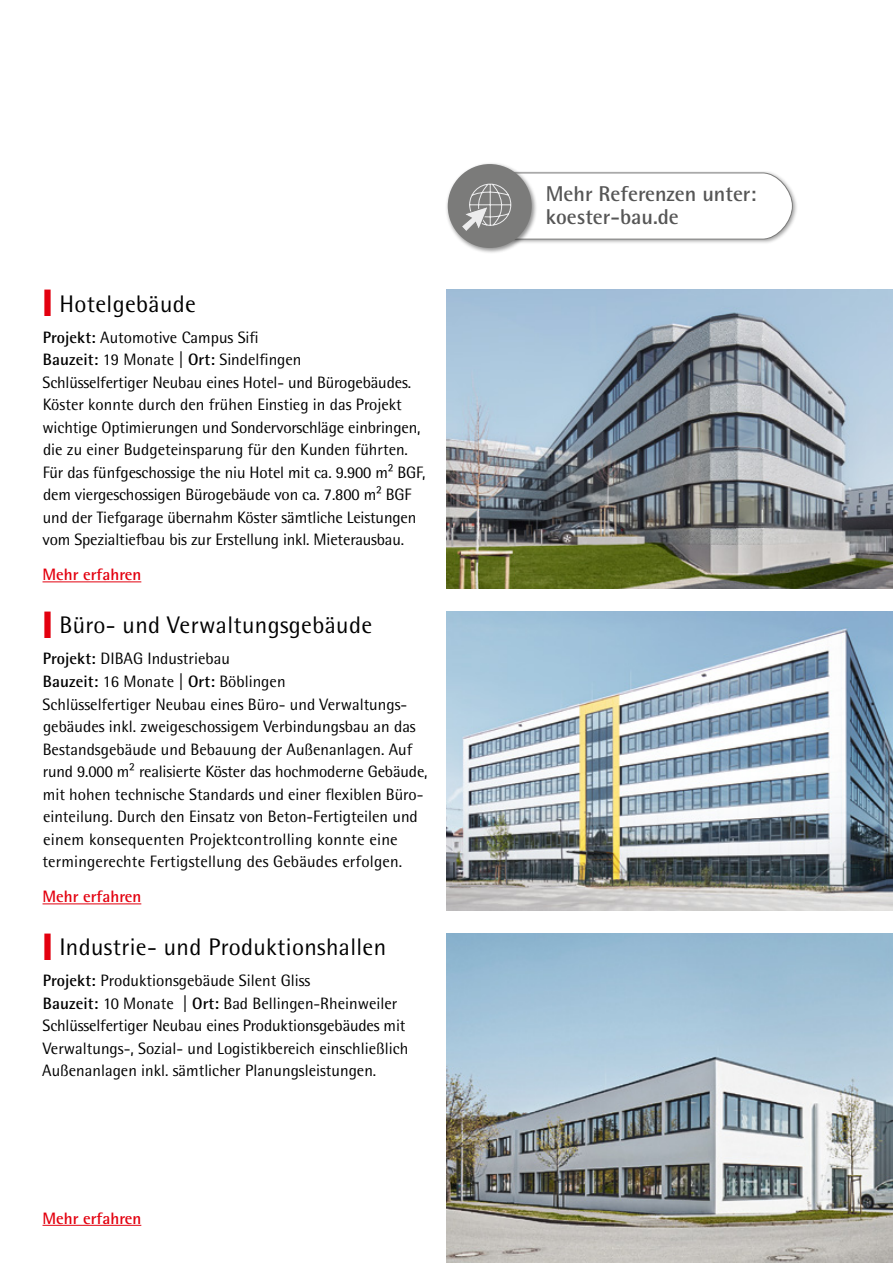
<style>
.page{position:relative;width:893px;height:1263px;background:#fff}
.page>*{position:absolute;margin:0;border:0;box-sizing:border-box;transform-origin:0 0}
.t1{font:24px "Rotis Semi Sans Pro";letter-spacing:.015em;color:#000}
.t2{font:700 21.45px/23.1px "Rotis Semi Sans Pro";color:#565656}
.t3{font:16.5px/22.5px "Rotis Semi Sans Pro";color:#000}
.t4{font:700 16.5px "Rotis Semi Sans Pro";color:#e3000f}
.s1{color:#e3000f}
.s2{font-weight:700}
</style>
<div class="page">
<img style="left:446px;top:933px;width:447px;height:330px">
<img style="left:446px;top:290px;width:447px;height:299px">
<img style="left:446px;top:611px;width:447px;height:299px">
<div style="left:509px;top:171px;width:289px;height:73px;background:#000;opacity:.4"></div>
<div style="left:445px;top:161px;width:93px;height:93px;background:#000;opacity:.44"></div>
<div style="left:448px;top:164px;width:84px;height:84px;background:#7b7b7a;border-radius:50%"></div>
<svg style="left:460px;top:173px;width:333px;height:66px"></svg>
<hr style="left:43px;top:581px;width:98px;height:1px;background:#e3000f">
<hr style="left:43px;top:903px;width:98px;height:1px;background:#e3000f">
<hr style="left:43px;top:1225px;width:98px;height:1px;background:#e3000f">
<h1 class="t1" style="left:44px;top:289px;width:154px"><span class="s1">❙</span> Hotelgebäude</h1>
<p class="t3" style="left:42px;top:326px;width:384px"><span class="s2">Projekt:</span> Automotive Campus Sifi<br><span class="s2">Bauzeit:</span> 19 Monate | <span class="s2">Ort:</span> Sindelfingen<br>Schlüsselfertiger Neubau eines Hotel- und Bürogebäudes.<br>Köster konnte durch den frühen Einstieg in das Projekt wichtige Optimierungen und Sondervorschläge einbringen, die zu einer Budgeteinsparung für den Kunden führten.<br>Für das fünfgeschossige the niu Hotel mit ca. 9.900 m² BGF, dem viergeschossigen Bürogebäude von ca. 7.800 m² BGF und der Tiefgarage übernahm Köster sämtliche Leistungen vom Spezialtiefbau bis zur Erstellung inkl. Mieterausbau.</p>
<p class="t4" style="left:43px;top:564px;width:100px">Mehr erfahren</p>
<h1 class="t1" style="left:44px;top:611px;width:330px"><span class="s1">❙</span> Büro- und Verwaltungsgebäude</h1>
<p class="t3" style="left:42px;top:648px;width:387px"><span class="s2">Projekt:</span> DIBAG Industriebau<br><span class="s2">Bauzeit:</span> 16 Monate | <span class="s2">Ort:</span> Böblingen<br>Schlüsselfertiger Neubau eines Büro- und Verwaltungs&shy;gebäudes inkl. zweigeschossigem Verbindungsbau an das Bestandsgebäude und Bebauung der Außenanlagen. Auf rund 9.000 m² realisierte Köster das hochmoderne Gebäude, mit hohen technische Standards und einer flexiblen Büro&shy;einteilung. Durch den Einsatz von Beton-Fertigteilen und einem konsequenten Projektcontrolling konnte eine termingerechte Fertigstellung des Gebäudes erfolgen.</p>
<p class="t4" style="left:43px;top:886px;width:100px">Mehr erfahren</p>
<h1 class="t1" style="left:44px;top:933px;width:344px"><span class="s1">❙</span> Industrie- und Produktionshallen</h1>
<p class="t3" style="left:42px;top:970px;width:368px"><span class="s2">Projekt:</span> Produktionsgebäude Silent Gliss<br><span class="s2">Bauzeit:</span> 10 Monate | <span class="s2">Ort:</span> Bad Bellingen-Rheinweiler Schlüsselfertiger Neubau eines Produktionsgebäudes mit Verwaltungs-, Sozial- und Logistikbereich einschließlich Außenanlagen inkl. sämtlicher Planungsleistungen.</p>
<p class="t4" style="left:43px;top:1208px;width:100px">Mehr erfahren</p>
<h2 class="t2" style="left:546px;top:182px;width:212px">Mehr Referenzen unter: koester-bau.de</h2>
</div>
